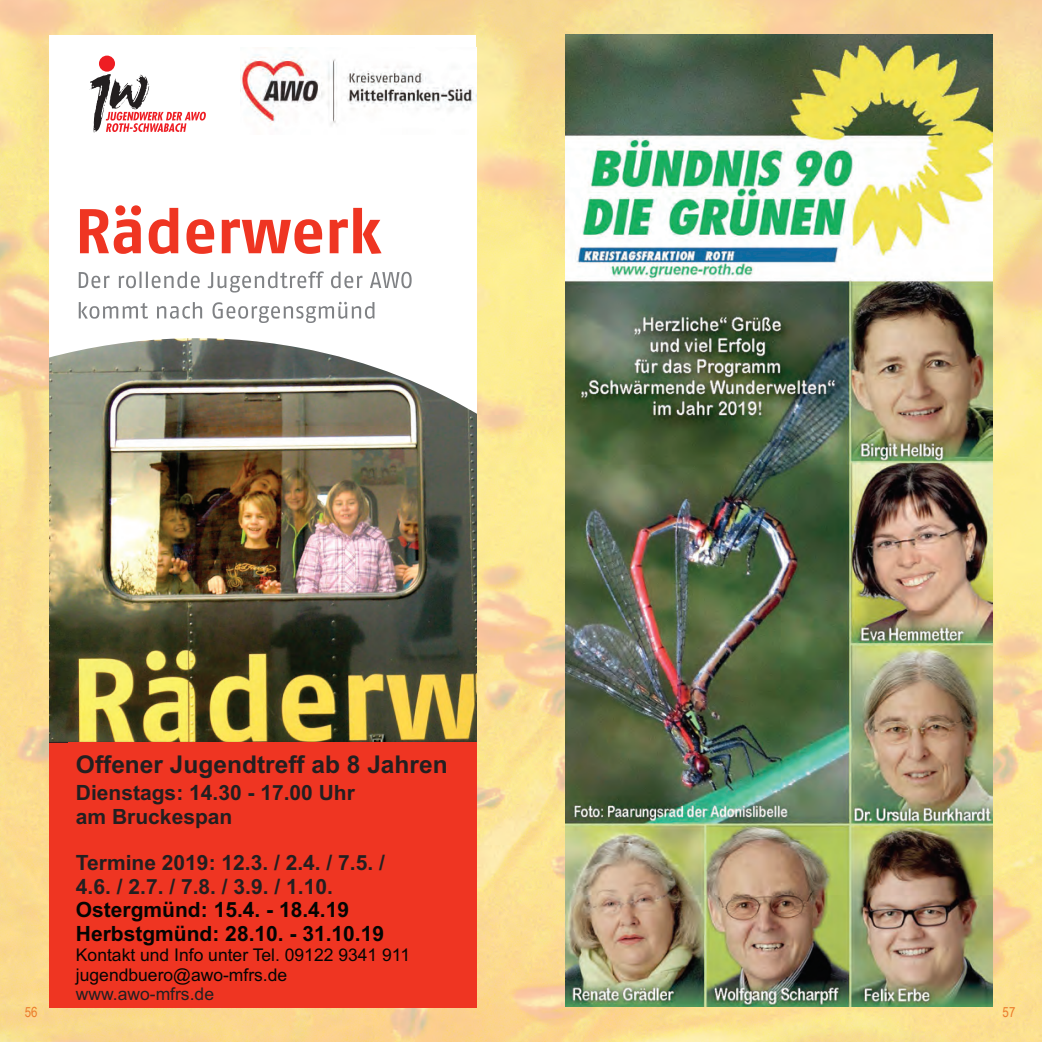
<style>
.page{position:relative;width:1042px;height:1042px;background:#fff}
.page>*{position:absolute;margin:0;border:0;box-sizing:border-box;transform-origin:0 0}
.t1{font:700 24.5px "Arial";color:#231f20}
.t2{font:700 21px/23.4px "Arial";color:#231f20}
.t3{font:700 21px/23.4px "Arial";color:#040503}
.t4{font:17.5px/19.6px "Arial";color:#040503}
.t5{font:17.5px "Arial";color:#231f20}
.t6{font:14px "Arial Narrow";color:#ec7b2a}
</style>
<div class="page">
<img style="left:0;top:0;width:1042px;height:1042px">
<img style="left:50px;top:419px;width:426px;height:323px">
<div style="left:50px;top:742px;width:18px;height:265px;background:#ef3522"></div>
<svg style="left:50px;top:47px;width:426px;height:372px"></svg>
<svg style="left:80px;top:205px;width:301px;height:49px"></svg>
<svg style="left:79px;top:271px;width:333px;height:52px"></svg>
<div style="left:99px;top:56px;width:16px;height:16px;background:#ee1d23;border-radius:50%"></div>
<svg style="left:89px;top:74px;width:117px;height:58px"></svg>
<div style="left:68px;top:742px;width:408px;height:265px;background:#ef3522"></div>
<img style="left:240px;top:47px;width:236px;height:87px">
<img style="left:566px;top:35px;width:426px;height:971px">
<p class="t1" style="left:76px;top:747px;width:373px">Offener Jugendtreff ab 8 Jahren</p>
<p class="t2" style="left:76px;top:781px;width:280px">Dienstags: 14.30 - 17.00 Uhr am Bruckespan</p>
<p class="t2" style="left:76px;top:851px;width:310px">Termine 2019: 12.3. / 2.4. / 7.5. /<br>4.6. / 2.7. / 7.8. / 3.9. / 1.10.</p>
<p class="t3" style="left:76px;top:898px;width:310px">Ostergmünd: 15.4. - 18.4.19<br>Herbstgmünd: 28.10. - 31.10.19</p>
<p class="t4" style="left:76px;top:945px;width:336px">Kontakt und Info unter Tel. 09122 9341 911 jugendbuero@awo-mfrs.de</p>
<p class="t5" style="left:76px;top:982px;width:140px">www.awo-mfrs.de</p>
<p class="t6" style="left:25px;top:1002px;width:14px">56</p>
<p class="t6" style="left:1002px;top:1002px;width:14px">57</p>
</div>
